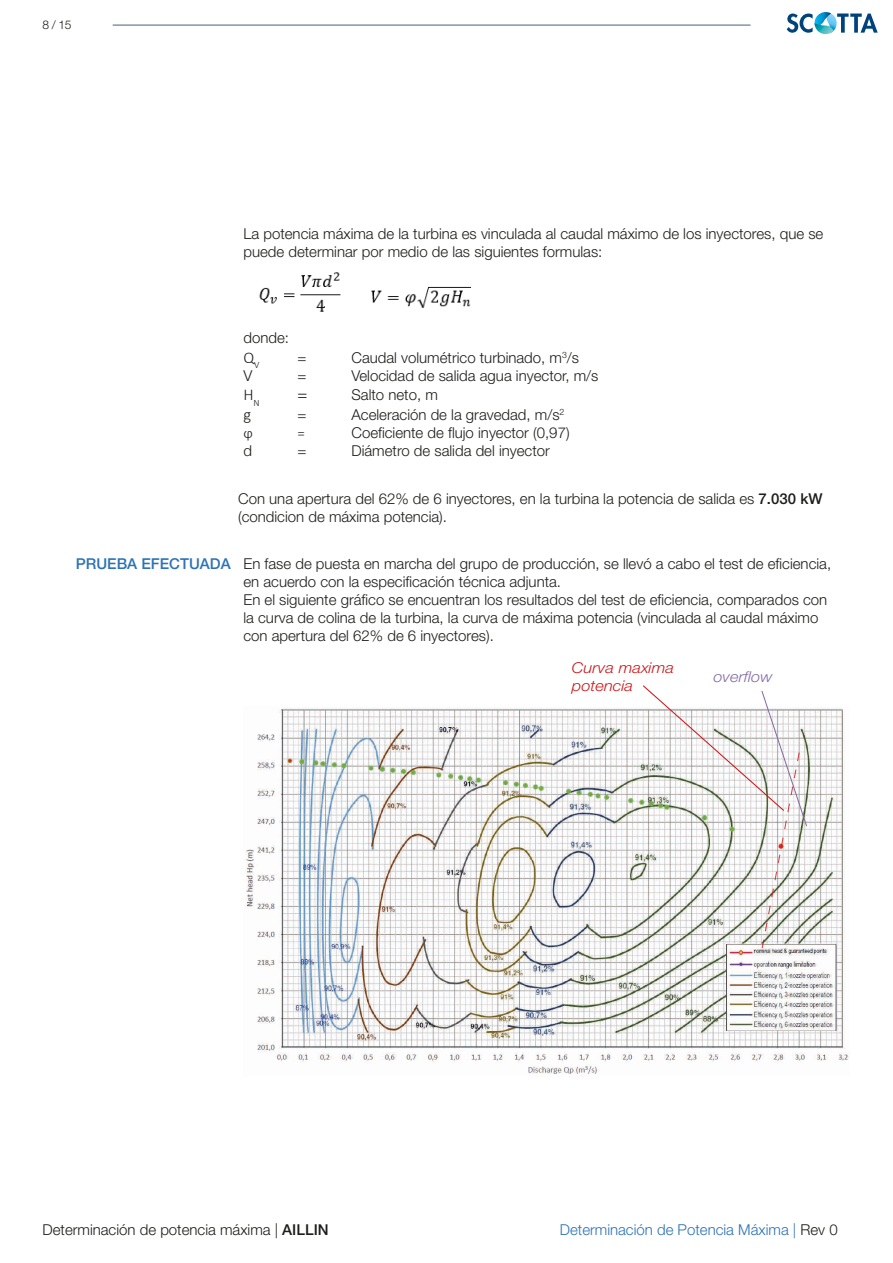
<style>
.page{position:relative;width:893px;height:1263px;background:#fff}
.page>*{position:absolute;margin:0;border:0;box-sizing:border-box;transform-origin:0 0}
.t1{font:300 16.5px "Calibri";color:#1d1d1b}
.t2{font:300 16.5px "Helvetica Neue LT Std";color:#1d1d1b}
.t3{font:300 15px/18px "Helvetica Neue LT Std";color:#1d1d1b}
.t4{font:300 15px "Helvetica Neue LT Std";color:#2d72b6}
.legenda_fig{font:italic 300 15px/18px "Helvetica Neue LT Std";color:#cd171a;scale:1.1 1}
.t5{font:500 15px "Helvetica Neue LT Std";color:#2d72b6}
.legenda_fig-2{font:italic 300 15px "Helvetica Neue LT Std";color:#856daa;scale:1.1 1}
.t6{font:300 15px "Calibri";color:#1d1d1b}
.t7{font:300 12px "Helvetica Neue LT Std";color:#1d1d1b}
.s1{font-weight:500}
.s2{color:#1d1d1b}
</style>
<div class="page">
<hr style="left:113px;top:25px;width:637px;height:1px;background:#1a335a">
<svg style="left:787px;top:12px;width:91px;height:22px"></svg>
<img style="left:246px;top:708px;width:603px;height:369px">
<svg style="left:642px;top:685px;width:166px;height:264px"></svg>
<img style="left:259px;top:272px;width:82px;height:40px">
<img style="left:371px;top:286px;width:100px;height:22px">
<p class="t7" style="left:43px;top:18px;width:30px">8 / 15</p>
<p class="t3" style="left:243px;top:224px;width:581px">La potencia máxima de la turbina es vinculada al caudal máximo de los inyectores, que se puede determinar por medio de las siguientes formulas:</p>
<p class="t3" style="left:243px;top:328px;width:47px">donde:</p>
<p class="t1" style="left:243px;top:347px;width:18px">Q<sub>V</sub></p>
<p class="t3" style="left:297px;top:348px;width:10px">=</p>
<p class="t3" style="left:351px;top:348px;width:229px">Caudal volumétrico turbinado, m<sup>3</sup>/s</p>
<p class="t3" style="left:243px;top:366px;width:10px">V</p>
<p class="t3" style="left:297px;top:366px;width:10px">=</p>
<p class="t3" style="left:351px;top:366px;width:249px">Velocidad de salida agua inyector, m/s</p>
<p class="t1" style="left:243px;top:385px;width:18px">H<sub>N</sub></p>
<p class="t2" style="left:297px;top:384px;width:11px">=</p>
<p class="t3" style="left:351px;top:386px;width:88px">Salto neto, m</p>
<p class="t1" style="left:243px;top:405px;width:9px">g</p>
<p class="t3" style="left:297px;top:406px;width:10px">=</p>
<p class="t3" style="left:351px;top:406px;width:215px">Aceleración de la gravedad, m/s<sup>2</sup></p>
<p class="t6" style="left:243px;top:424px;width:11px">φ</p>
<p class="t6" style="left:297px;top:424px;width:9px">=</p>
<p class="t3" style="left:351px;top:424px;width:220px">Coeficiente de flujo inyector (0,97)</p>
<p class="t3" style="left:243px;top:442px;width:10px">d</p>
<p class="t3" style="left:297px;top:442px;width:10px">=</p>
<p class="t3" style="left:351px;top:442px;width:200px">Diámetro de salida del inyector</p>
<p class="t3" style="left:238px;top:489px;width:586px">Con una apertura del 62% de 6 inyectores, en la turbina la potencia de salida es <span class="s1">7.030 kW </span>(condicion de máxima potencia).</p>
<p class="t5" style="left:76px;top:555px;width:156px">PRUEBA EFECTUADA</p>
<p class="t3" style="left:243px;top:554px;width:589px">En fase de puesta en marcha del grupo de producción, se llevó a cabo el test de eficiencia, en acuerdo con la especificación técnica adjunta.</p>
<p class="t3" style="left:243px;top:590px;width:585px">En el siguiente gráfico se encuentran los resultados del test de eficiencia, comparados con la curva de colina de la turbina, la curva de máxima potencia (vinculada al caudal máximo con apertura del 62% de 6 inyectores).</p>
<p class="legenda_fig" style="left:572px;top:658px;width:94px">Curva maxima potencia</p>
<p class="legenda_fig-2" style="left:713px;top:667px;width:55px">overflow</p>
<p class="t3" style="left:43px;top:1221px;width:288px">Determinación de potencia máxima | <span class="s1">AILLIN</span></p>
<p class="t4" style="left:560px;top:1221px;width:279px">Determinación de Potencia Máxima | <span class="s2">Rev 0</span></p>
</div>
